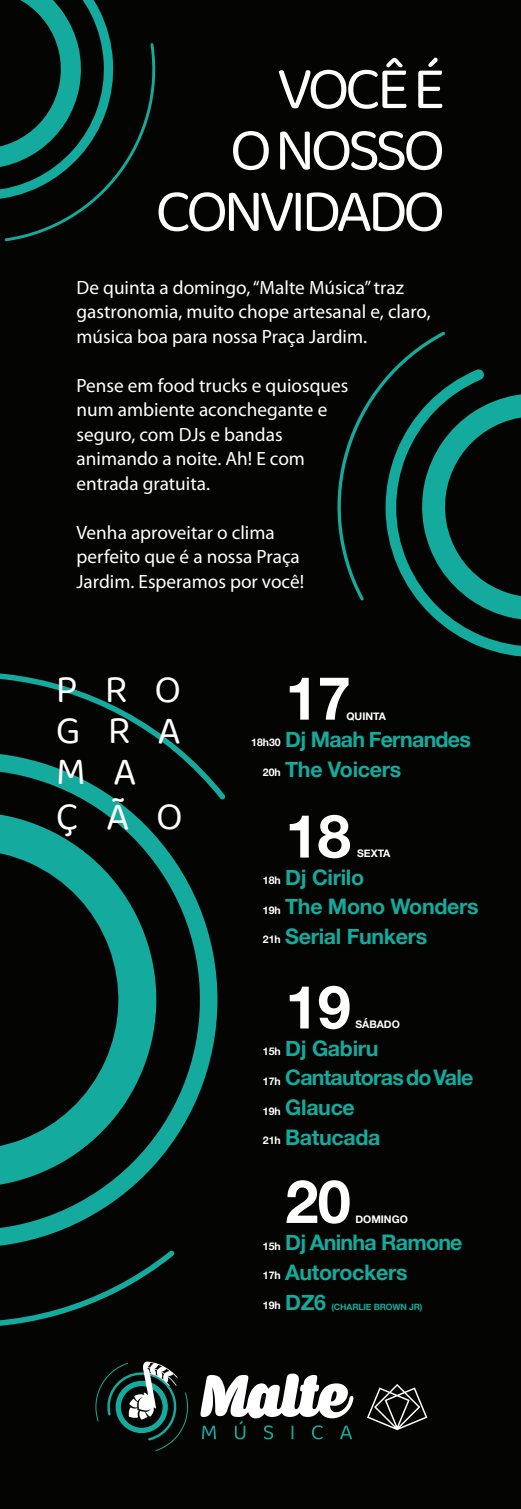
<style>
.page{position:relative;width:521px;height:1509px;background:#fff}
.page>*{position:absolute;margin:0;border:0;box-sizing:border-box;transform-origin:0 0}
.t1{font:61.6px/61.2px "Baloo Tammudu 2";letter-spacing:-.08em;color:#fff;text-align:right}
.t2{font:700 59.85px "Helvetica Neue";letter-spacing:-.015em;color:#fff}
.t3{font:38.68px "Baloo Tammudu 2";letter-spacing:.7em;color:#fff}
.t4{font:700 21.35px/29.8px "Helvetica Neue";letter-spacing:-.015em;color:#14aa9d}
.t5{font:700 21.35px "Helvetica Neue";letter-spacing:-.035em;color:#14aa9d}
.t6{font:19.25px/24.5px "Myriad Pro";color:#fff}
.t7{font:700 10.5px "Helvetica Neue";color:#fff}
.t8{font:700 8.75px "Helvetica Neue";letter-spacing:-.015em;color:#14aa9d}
.s1{font-size:10.5px;color:#fff}
.s2{font-size:21.35px;color:#14aa9d}
</style>
<div class="page">
<div style="left:0;top:721px;width:521px;height:787px;background:#040503"></div>
<div style="left:0;top:0;width:521px;height:783px;background:#040503"></div>
<svg style="left:0;top:0;width:111px;height:199px"></svg>
<svg style="left:3px;top:41px;width:153px;height:201px"></svg>
<svg style="left:420px;top:369px;width:101px;height:288px"></svg>
<svg style="left:337px;top:331px;width:111px;height:272px"></svg>
<svg style="left:0;top:799px;width:218px;height:395px"></svg>
<svg style="left:0;top:673px;width:225px;height:126px"></svg>
<svg style="left:200px;top:1373px;width:153px;height:66px"></svg>
<svg style="left:367px;top:1384px;width:60px;height:46px"></svg>
<svg style="left:0;top:1194px;width:189px;height:257px"></svg>
<h1 class="t1" style="left:155px;top:56px;width:292px">VOCÊ É<br>O NOSSO<br>CONVIDADO</h1>
<p class="t6" style="left:77px;top:275px;width:356px">De quinta a domingo, “Malte Música” traz gastronomia, muito chope artesanal e, claro, música boa para nossa Praça Jardim.</p>
<p class="t6" style="left:77px;top:373px;width:273px">Pense em food trucks e quiosques num ambiente aconchegante e seguro, com DJs e bandas animando a noite. Ah! E com entrada gratuita.</p>
<p class="t6" style="left:77px;top:520px;width:229px">Venha aproveitar o clima perfeito que é a nossa Praça<br>Jardim. Esperamos por você!</p>
<h3 class="t3" style="left:56px;top:666px;width:127px">PRO</h3>
<h3 class="t3" style="left:56px;top:707px;width:127px">GRA</h3>
<h3 class="t3" style="left:56px;top:748px;width:82px">M A</h3>
<h3 class="t3" style="left:56px;top:793px;width:129px">ÇÃO</h3>
<h2 class="t2" style="left:285px;top:651px;width:67px">17</h2>
<p class="t5" style="left:251px;top:722px;width:221px"><span class="s1">18h30</span> Dj Maah Fernandes</p>
<p class="t7" style="left:346px;top:707px;width:41px">QUINTA</p>
<p class="t4" style="left:263px;top:754px;width:140px"><span class="s1">20h</span> The Voicers</p>
<h2 class="t2" style="left:285px;top:789px;width:67px">18</h2>
<p class="t4" style="left:263px;top:862px;width:103px"><span class="s1">18h</span> Dj Cirilo</p>
<p class="t7" style="left:357px;top:845px;width:35px">SEXTA</p>
<p class="t4" style="left:263px;top:892px;width:217px;line-height:29.2px"><span class="s1">19h</span> The Mono Wonders<br><span class="s1">21h</span> Serial Funkers</p>
<h2 class="t2" style="left:285px;top:960px;width:67px">19</h2>
<p class="t4" style="left:263px;top:1033px;width:117px"><span class="s1">15h</span> Dj Gabiru</p>
<p class="t7" style="left:355px;top:1016px;width:46px">SÁBADO</p>
<p class="t4" style="left:263px;top:1063px;width:212px"><span class="s1">17h</span> CantautorasdoVale<br><span class="s1">19h</span> Glauce<br><span class="s1">21h</span> Batucada</p>
<h2 class="t2" style="left:285px;top:1154px;width:67px">20</h2>
<p class="t5" style="left:263px;top:1225px;width:201px"><span class="s1">15h</span> Dj Aninha Ramone</p>
<p class="t7" style="left:355px;top:1210px;width:54px">DOMINGO</p>
<p class="t4" style="left:263px;top:1257px;width:146px"><span class="s1">17h</span> Autorockers</p>
<p class="t7" style="left:263px;top:1297px;width:65px">19h <span class="s2">DZ6</span></p>
<p class="t8" style="left:331px;top:1299px;width:92px">(CHARLIE BROWN JR)</p>
</div>
